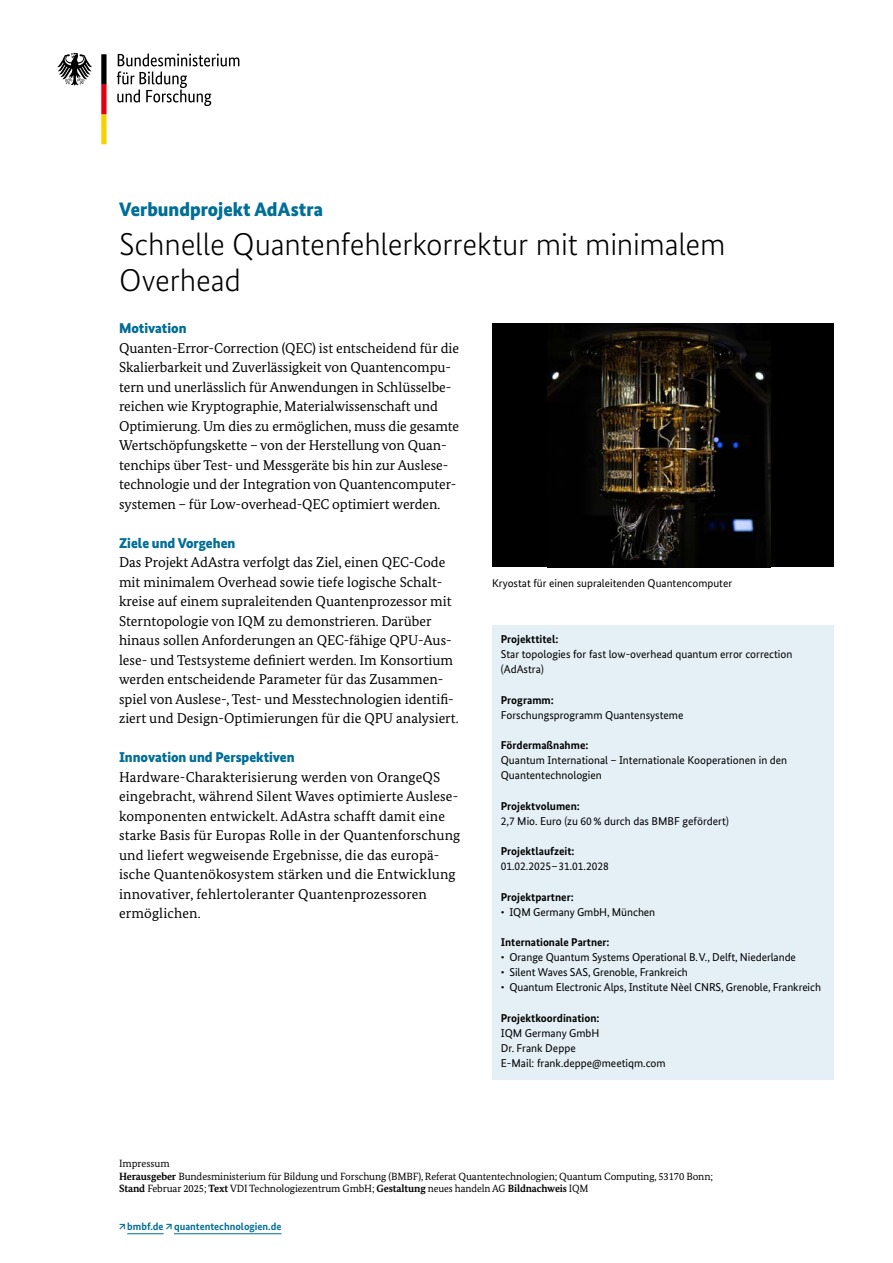
<style>
.page{position:relative;width:893px;height:1263px;background:#fff}
.page>*{position:absolute;margin:0;border:0;box-sizing:border-box;transform-origin:0 0}
.t1{font:300 31.5px/36px "Bundes Sans";letter-spacing:-.01em;color:#000}
.t2{font:900 19.5px "Bundes Sans";color:#006e97}
.t3{font:14.25px/19.5px "Bundes Serif";color:#000}
.t4{font:900 14.25px "Bundes Sans";color:#006e97}
.t5{font:11.4px/15.1px "Bundes Sans";color:#000}
.t6{font:700 11.4px "Bundes Sans";color:#000}
.t7{font:11.25px "Bundes Sans";color:#000}
.t8{font:700 11.25px "Bundes Sans";color:#000}
.t9{font:10.5px/12.6px "Bundes Serif";letter-spacing:-.01em;color:#000}
.t10{font:700 10.5px "Bundes Sans";color:#006e97}
.s1{font-weight:700}
</style>
<div class="page">
<svg style="left:117px;top:53px;width:122px;height:53px"></svg>
<svg style="left:57px;top:53px;width:35px;height:33px"></svg>
<svg style="left:101px;top:54px;width:6px;height:90px"></svg>
<div style="left:492px;top:626px;width:341px;height:454px;background:#e4eff6"></div>
<div style="left:492px;top:324px;width:341px;height:243px;background:#000"></div>
<img style="left:548px;top:324px;width:222px;height:242px">
<hr style="left:127px;top:1233px;width:37px;height:1px;background:#006e97">
<hr style="left:174px;top:1233px;width:107px;height:1px;background:#006e97">
<p class="t2" style="left:119px;top:198px;width:205px">Verbundprojekt AdAstra</p>
<h1 class="t1" style="left:119px;top:226px;width:608px">Schnelle Quantenfehlerkorrektur mit minimalem<br>Overhead</h1>
<h2 class="t4" style="left:119px;top:320px;width:69px">Motivation</h2>
<p class="t3" style="left:119px;top:338px;width:342px">Quanten-Error-Correction (QEC) ist entscheidend für die Skalierbarkeit und Zuverlässigkeit von Quantencompu&shy;tern und unerlässlich für Anwendungen in Schlüsselbe&shy;reichen wie Kryptographie, Materialwissenschaft und Optimierung. Um dies zu ermöglichen, muss die gesamte Wertschöpfungskette – von der Herstellung von Quan&shy;tenchips über Test- und Messgeräte bis hin zur Auslese&shy;technologie und der Integration von Quantencomputer&shy;systemen – für Low-overhead-QEC optimiert werden.</p>
<h2 class="t4" style="left:119px;top:534px;width:118px">Ziele und Vorgehen</h2>
<p class="t3" style="left:119px;top:552px;width:341px">Das Projekt AdAstra verfolgt das Ziel, einen QEC-Code mit minimalem Overhead sowie tiefe logische Schalt&shy;kreise auf einem supraleitenden Quantenprozessor mit Sterntopologie von IQM zu demonstrieren. Darüber hinaus sollen Anforderungen an QEC-fähige QPU-Aus&shy;lese- und Testsysteme definiert werden. Im Konsortium werden entscheidende Parameter für das Zusammen&shy;spiel von Auslese-, Test- und Messtechnologien identifi&shy;ziert und Design-Optimierungen für die QPU analysiert.</p>
<h2 class="t4" style="left:119px;top:749px;width:177px">Innovation und Perspektiven</h2>
<p class="t3" style="left:119px;top:767px;width:343px">Hardware-Charakterisierung werden von OrangeQS eingebracht, während Silent Waves optimierte Auslese&shy;komponenten entwickelt. AdAstra schafft damit eine starke Basis für Europas Rolle in der Quantenforschung und liefert wegweisende Ergebnisse, die das europä&shy;ische Quantenökosystem stärken und die Entwicklung innovativer, fehlertoleranter Quantenprozessoren ermöglichen.</p>
<p class="t7" style="left:492px;top:576px;width:241px">Kryostat für einen supraleitenden Quantencomputer</p>
<h2 class="t6" style="left:501px;top:632px;width:59px">Projekttitel:</h2>
<p class="t5" style="left:501px;top:646px;width:293px">Star topologies for fast low-overhead quantum error correction (AdAstra)</p>
<h2 class="t6" style="left:501px;top:693px;width:54px">Programm:</h2>
<p class="t5" style="left:501px;top:707px;width:184px">Forschungsprogramm Quantensysteme</p>
<h2 class="t6" style="left:501px;top:738px;width:89px">Fördermaßnahme:</h2>
<p class="t5" style="left:501px;top:752px;width:288px">Quantum International – Internationale Kooperationen in den</p>
<p class="t5" style="left:501px;top:768px;width:103px">Quantentechnologien</p>
<h2 class="t6" style="left:501px;top:799px;width:81px">Projektvolumen:</h2>
<p class="t5" style="left:501px;top:813px;width:230px">2,7 Mio. Euro (zu 60% durch das BMBF gefördert)</p>
<h2 class="t6" style="left:501px;top:844px;width:75px">Projektlaufzeit:</h2>
<p class="t5" style="left:501px;top:859px;width:109px">01.02.2025–31.01.2028</p>
<h2 class="t6" style="left:501px;top:890px;width:74px">Projektpartner:</h2>
<p class="t5" style="left:501px;top:904px;width:156px">• IQM Germany GmbH, München</p>
<h2 class="t8" style="left:501px;top:935px;width:110px">Internationale Partner:</h2>
<p class="t5" style="left:501px;top:949px;width:297px">• Orange Quantum Systems Operational B.V., Delft, Niederlande</p>
<p class="t5" style="left:501px;top:964px;width:189px">• Silent Waves SAS, Grenoble, Frankreich</p>
<p class="t5" style="left:501px;top:980px;width:322px">• Quantum Electronic Alps, Institute Nèel CNRS, Grenoble, Frankreich</p>
<h2 class="t6" style="left:501px;top:1011px;width:100px">Projektkoordination:</h2>
<p class="t5" style="left:501px;top:1025px;width:100px">IQM Germany GmbH</p>
<p class="t5" style="left:501px;top:1040px;width:76px">Dr. Frank Deppe</p>
<p class="t5" style="left:501px;top:1055px;width:166px">E-Mail: frank.deppe@meetiqm.com</p>
<h2 class="t9" style="left:119px;top:1157px;width:52px">Impressum</h2>
<p class="t9" style="left:119px;top:1170px;width:595px"><span class="s1">Herausgeber</span> Bundesministerium für Bildung und Forschung (BMBF), Referat Quantentechnologien; Quantum Computing, 53170 Bonn;<br><span class="s1">Stand</span> Februar 2025; <span class="s1">Text</span> VDI Technologiezentrum GmbH; <span class="s1">Gestaltung</span> neues handeln AG <span class="s1">Bildnachweis</span> IQM</p>
<p class="t10" style="left:119px;top:1220px;width:164px">↗bmbf.de ↗quantentechnologien.de</p>
</div>
